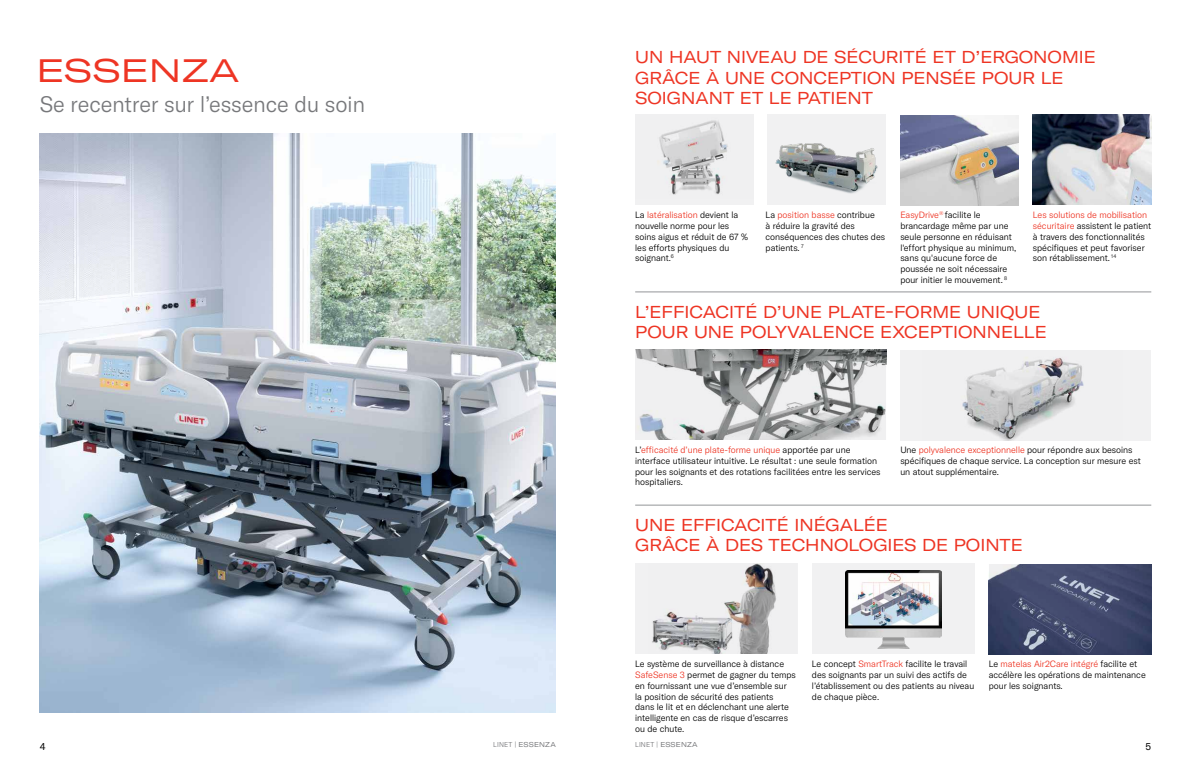
<style>
.page{position:relative;width:1191px;height:766px;background:#fff}
.page>*{position:absolute;margin:0;border:0;box-sizing:border-box;transform-origin:0 0}
.t1{font:32px "GT America Exp Rg";color:#ee3524}
.t2{font:300 22px "GT America";color:#77787b}
.t3{font:expanded 17px/20.4px "GT America";color:#ee3524}
.t4{font:10px "GT America";color:#000}
.t5{font:300 9px/10.8px "GT America";color:#000}
.t6{font:expanded 7px "GT America";letter-spacing:.025em;color:#77787b}
.s1{color:#ee3524}
.s2{font-weight:300;font-stretch:normal}
</style>
<div class="page">
<div style="left:635px;top:115px;width:118px;height:89px;background:#f1f1f2"></div>
<img style="left:657px;top:120px;width:71px;height:75px">
<div style="left:767px;top:115px;width:119px;height:89px;background:#f1f1f2"></div>
<img style="left:775px;top:143px;width:103px;height:51px">
<img style="left:900px;top:115px;width:118px;height:90px">
<img style="left:1033px;top:115px;width:118px;height:89px">
<img style="left:635px;top:349px;width:251px;height:90px">
<div style="left:900px;top:350px;width:251px;height:90px;background:#f1f1f2"></div>
<img style="left:962px;top:357px;width:122px;height:83px">
<hr style="left:635px;top:291px;width:516px;height:1px;background:#939598">
<div style="left:635px;top:563px;width:162px;height:90px;background:#f1f1f2"></div>
<img style="left:652px;top:563px;width:124px;height:90px">
<div style="left:812px;top:563px;width:162px;height:90px;background:#f1f1f2"></div>
<img style="left:845px;top:570px;width:96px;height:78px">
<img style="left:988px;top:564px;width:163px;height:90px">
<hr style="left:635px;top:504px;width:516px;height:1px;background:#939598">
<img style="left:40px;top:133px;width:516px;height:578px">
<h1 class="t1" style="left:36px;top:52px;width:204px">ESSENZA</h1>
<h2 class="t2" style="left:40px;top:92px;width:327px">Se recentrer sur l’essence du soin</h2>
<h3 class="t3" style="left:635px;top:47px;width:462px">UN HAUT NIVEAU DE SÉCURITÉ ET D’ERGONOMIE<br>GRÂCE À UNE CONCEPTION PENSÉE POUR LE<br>SOIGNANT ET LE PATIENT</h3>
<p class="t5" style="left:635px;top:209px;width:114px">La <span class="s1">latéralisation</span> devient la nouvelle norme pour les soins aigus et réduit de 67 % les efforts physiques du soignant.<sup>6</sup></p>
<p class="t5" style="left:765px;top:209px;width:121px">La <span class="s1">position basse</span> contribue<br>à réduire la gravité des conséquences des chutes des patients. <sup>7</sup></p>
<p class="t5" style="left:900px;top:209px;width:117px"><span class="s1">EasyDrive</span><sup>®</sup> facilite le brancardage même par une seule personne en réduisant l'effort physique au minimum, sans qu'aucune force de poussée ne soit nécessaire pour initier le mouvement. <sup>8</sup></p>
<p class="t5" style="left:1033px;top:209px;width:120px"><span class="s1">Les solutions de mobilisation sécuritaire</span> assistent le patient à travers des fonctionnalités spécifiques et peut favoriser son rétablissement. <sup>14</sup></p>
<h3 class="t3" style="left:635px;top:301px;width:413px">L’EFFICACITÉ D’UNE PLATE-FORME UNIQUE<br>POUR UNE POLYVALENCE EXCEPTIONNELLE</h3>
<p class="t5" style="left:635px;top:444px;width:247px">L’<span class="s1">efficacité d’une plate-forme unique</span> apportée par une interface utilisateur intuitive. Le résultat : une seule formation pour les soignants et des rotations facilitées entre les services hospitaliers.</p>
<p class="t5" style="left:900px;top:444px;width:242px">Une <span class="s1">polyvalence exceptionnelle</span> pour répondre aux besoins spécifiques de chaque service. La conception sur mesure est un atout supplémentaire.</p>
<h3 class="t3" style="left:635px;top:514px;width:389px">UNE EFFICACITÉ INÉGALÉE<br>GRÂCE À DES TECHNOLOGIES DE POINTE</h3>
<p class="t5" style="left:635px;top:658px;width:162px">Le système de surveillance à distance <span class="s1">SafeSense 3</span> permet de gagner du temps en fournissant une vue d’ensemble sur la position de sécurité des patients<br>dans le lit et en déclenchant une alerte intelligente en cas de risque d’escarres ou de chute.</p>
<p class="t5" style="left:812px;top:658px;width:164px">Le concept <span class="s1">SmartTrack</span> facilite le travail des soignants par un suivi des actifs de l’établissement ou des patients au niveau de chaque pièce.</p>
<p class="t5" style="left:988px;top:658px;width:158px">Le <span class="s1">matelas Air2Care intégré</span> facilite et accélère les opérations de maintenance pour les soignants.</p>
<p class="t4" style="left:40px;top:740px;width:7px">4</p>
<p class="t6" style="left:493px;top:740px;width:64px"><span class="s2">LINET |</span> ESSENZA</p>
<p class="t6" style="left:635px;top:740px;width:64px"><span class="s2">LINET |</span> ESSENZA</p>
<p class="t4" style="left:1145px;top:740px;width:7px">5</p>
</div>
